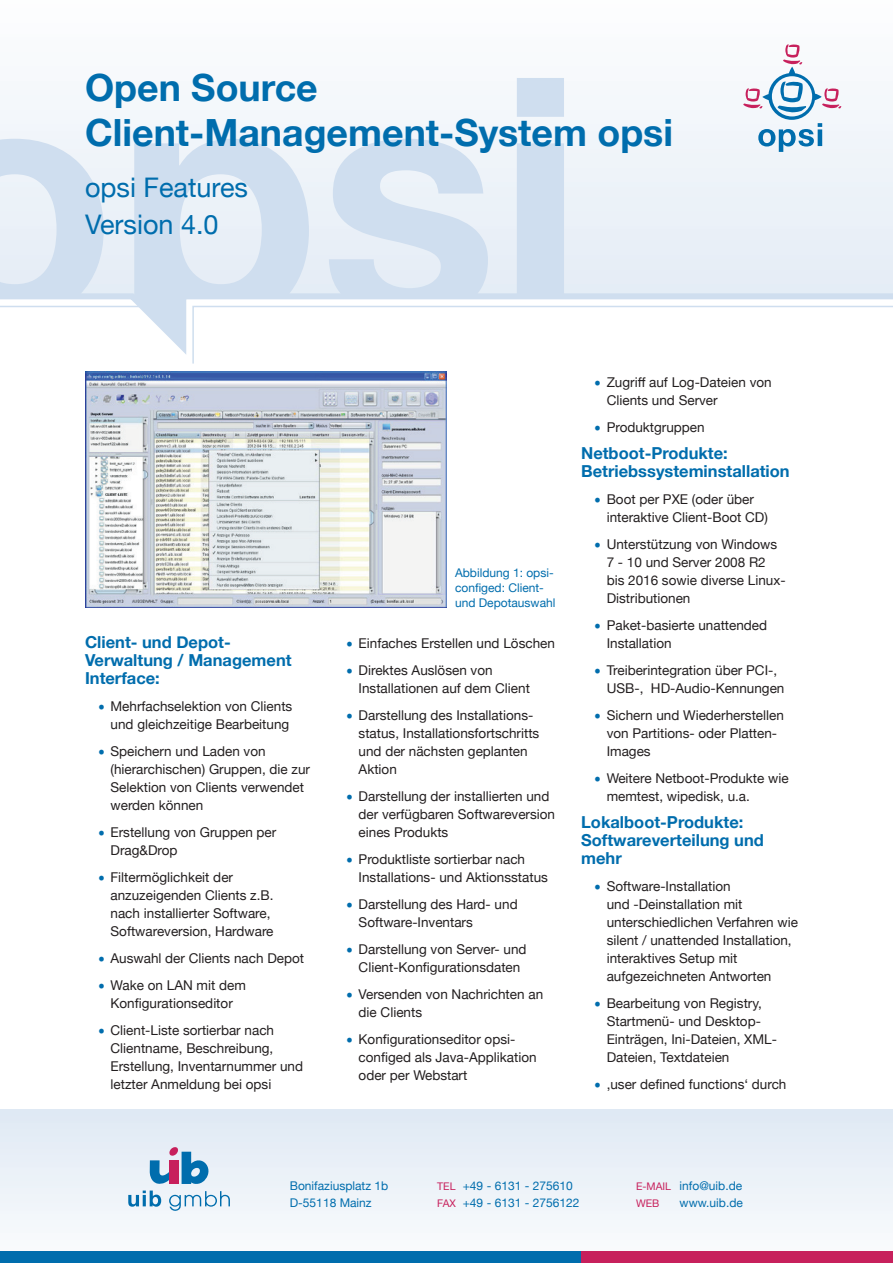
<style>
.page{position:relative;width:893px;height:1263px;background:#fff}
.page>*{position:absolute;margin:0;border:0;box-sizing:border-box;transform-origin:0 0}
.t1{font:700 37.5px/45px "Helvetica Neue";color:#006dad}
.t2{font:27px/37.5px "Helvetica Neue";color:#006dad}
.t3{font:700 16.5px/18px "Helvetica Neue";color:#006dad}
.t4{font:13.5px/18px "Helvetica Neue";color:#231f20}
.t5{font:12px/16.5px "Helvetica Neue";color:#006dad}
.t6{font:10.5px "Helvetica Neue";color:#c7205c}
.s1{color:#006dad}
.s2{font-size:10.5px;color:#c7205c}
</style>
<div class="page">
<div style="left:0;top:1110px;width:893px;height:153px;background:linear-gradient(to right,#ecf2f8,#ecf2f8)"></div>
<img style="left:85px;top:371px;width:361px;height:236px">
<svg style="left:128px;top:1147px;width:102px;height:64px"></svg>
<div style="left:0;top:1251px;width:581px;height:12px;background:#006dad"></div>
<div style="left:581px;top:1251px;width:312px;height:12px;background:#c7205c"></div>
<svg style="left:175px;top:81px;width:718px;height:273px"></svg>
<svg style="left:743px;top:44px;width:98px;height:108px"></svg>
<svg style="left:0;top:78px;width:564px;height:265px"></svg>
<svg style="left:192px;top:305px;width:701px;height:59px"></svg>
<svg style="left:0;top:305px;width:141px;height:38px"></svg>
<h1 class="t1" style="left:85px;top:66px;width:590px">Open Source<br>Client-Management-System opsi</h1>
<h2 class="t2" style="left:85px;top:170px;width:165px">opsi Features<br>Version 4.0</h2>
<p class="t3" style="left:85px;top:634px;width:208px">Client- und Depot-<br>Verwaltung / Management<br>Interface:</p>
<p class="t4" style="left:98px;top:698px;width:196px;text-align:right"><span class="s1">࡟</span> Mehrfachselektion von Clients und gleichzeitige Bearbeitung</p>
<p class="t4" style="left:111px;top:743px;width:201px;text-indent:-13px"><span class="s1">࡟</span> Speichern und Laden von (hierarchischen) Gruppen, die zur<br>Selektion von Clients verwendet werden können</p>
<p class="t4" style="left:111px;top:824px;width:167px;text-indent:-13px"><span class="s1">࡟</span> Erstellung von Gruppen per<br>Drag&amp;Drop</p>
<p class="t4" style="left:111px;top:869px;width:164px;text-indent:-13px"><span class="s1">࡟</span> Filtermöglichkeit der anzuzeigenden Clients z.B. nach installierter Software,<br>Softwareversion, Hardware</p>
<p class="t4" style="left:98px;top:945px;width:208px;line-height:27px"><span class="s1">࡟</span> Auswahl der Clients nach Depot <span class="s1">࡟</span> Wake on LAN mit dem</p>
<p class="t4" style="left:98px;top:990px;width:178px;line-height:27px;text-indent:13px">Konfigurationseditor<br><span class="s1">࡟</span> Client-Liste sortierbar nach</p>
<p class="t4" style="left:111px;top:1040px;width:194px">Clientname, Beschreibung,<br>Erstellung, Inventarnummer und letzter Anmeldung bei opsi</p>
<p class="t5" style="left:455px;top:566px;width:102px;line-height:15px">Abbildung 1: opsi&shy;configed: Client&shy;und Depotauswahl</p>
<p class="t4" style="left:346px;top:630px;width:211px;line-height:27px"><span class="s1">࡟</span> Einfaches Erstellen und Löschen <span class="s1">࡟</span> Direktes Auslösen von</p>
<p class="t4" style="left:346px;top:675px;width:189px;line-height:27px;text-align:right">Installationen auf dem Client<br><span class="s1">࡟</span> Darstellung des Installations-</p>
<p class="t4" style="left:359px;top:725px;width:182px">status, Installationsfortschritts und der nächsten geplanten<br>Aktion</p>
<p class="t4" style="left:359px;top:788px;width:198px;text-indent:-13px"><span class="s1">࡟</span> Darstellung der installierten und der verfügbaren Softwareversion eines Produkts</p>
<p class="t4" style="left:359px;top:851px;width:191px;text-indent:-13px"><span class="s1">࡟</span> Produktliste sortierbar nach<br>Installations- und Aktionsstatus</p>
<p class="t4" style="left:359px;top:896px;width:161px;text-indent:-13px"><span class="s1">࡟</span> Darstellung des Hard- und<br>Software-Inventars</p>
<p class="t4" style="left:346px;top:941px;width:182px;text-align:center"><span class="s1">࡟</span> Darstellung von Server- und<br>Client-Konfigurationsdaten</p>
<p class="t4" style="left:359px;top:986px;width:186px;text-indent:-13px"><span class="s1">࡟</span> Versenden von Nachrichten an die Clients</p>
<p class="t4" style="left:359px;top:1031px;width:180px;text-indent:-13px"><span class="s1">࡟</span> Konfigurationseditor opsi&shy;configed als Java-Applikation oder per Webstart</p>
<p class="t4" style="left:607px;top:374px;width:167px;text-indent:-13px"><span class="s1">࡟</span> Zugriff auf Log-Dateien von<br>Clients und Server</p>
<p class="t4" style="left:594px;top:419px;width:112px"><span class="s1">࡟</span> Produktgruppen</p>
<p class="t3" style="left:581px;top:445px;width:210px">Netboot-Produkte:<br>Betriebssysteminstallation</p>
<p class="t4" style="left:607px;top:491px;width:163px;text-indent:-13px"><span class="s1">࡟</span> Boot per PXE (oder über interaktive Client-Boot CD)</p>
<p class="t4" style="left:607px;top:536px;width:181px;text-indent:-13px"><span class="s1">࡟</span> Unterstützung von Windows<br>7 - 10 und Server 2008 R2 bis 2016 sowie diverse Linux-<br>Distributionen</p>
<p class="t4" style="left:607px;top:617px;width:162px;text-indent:-13px"><span class="s1">࡟</span> Paket-basierte unattended<br>Installation</p>
<p class="t4" style="left:607px;top:662px;width:179px;text-indent:-13px"><span class="s1">࡟</span> Treiberintegration über PCI-,<br>USB-, HD-Audio-Kennungen</p>
<p class="t4" style="left:607px;top:707px;width:179px;text-indent:-13px"><span class="s1">࡟</span> Sichern und Wiederherstellen von Partitions- oder Platten-<br>Images</p>
<p class="t4" style="left:607px;top:770px;width:183px;text-indent:-13px"><span class="s1">࡟</span> Weitere Netboot-Produkte wie memtest, wipedisk, u.a.</p>
<p class="t3" style="left:581px;top:814px;width:184px">Lokalboot-Produkte:<br>Softwareverteilung und mehr</p>
<p class="t4" style="left:607px;top:878px;width:193px;text-indent:-13px"><span class="s1">࡟</span> Software-Installation<br>und -Deinstallation mit unterschiedlichen Verfahren wie silent / unattended Installation, interaktives Setup mit aufgezeichneten Antworten</p>
<p class="t4" style="left:607px;top:995px;width:172px;text-indent:-13px"><span class="s1">࡟</span> Bearbeitung von Registry,<br>Startmenü- und Desktop-<br>Einträgen, Ini-Dateien, XML-<br>Dateien, Textdateien</p>
<p class="t4" style="left:594px;top:1076px;width:194px"><span class="s1">࡟</span> ‚user defined functions‘ durch</p>
<p class="t5" style="left:290px;top:1178px;width:100px">Bonifaziusplatz 1b<br>D-55118 Mainz</p>
<p class="t5" style="left:437px;top:1178px;width:144px"><span class="s2">TEL</span> +49 - 6131 - 275610<br><span class="s2">FAX</span> +49 - 6131 - 2756122</p>
<p class="t5" style="left:636px;top:1178px;width:108px"><span class="s2">E-MAIL</span> info@uib.de</p>
<p class="t6" style="left:636px;top:1195px;width:25px">WEB</p>
<p class="t5" style="left:680px;top:1195px;width:65px">www.uib.de</p>
</div>
